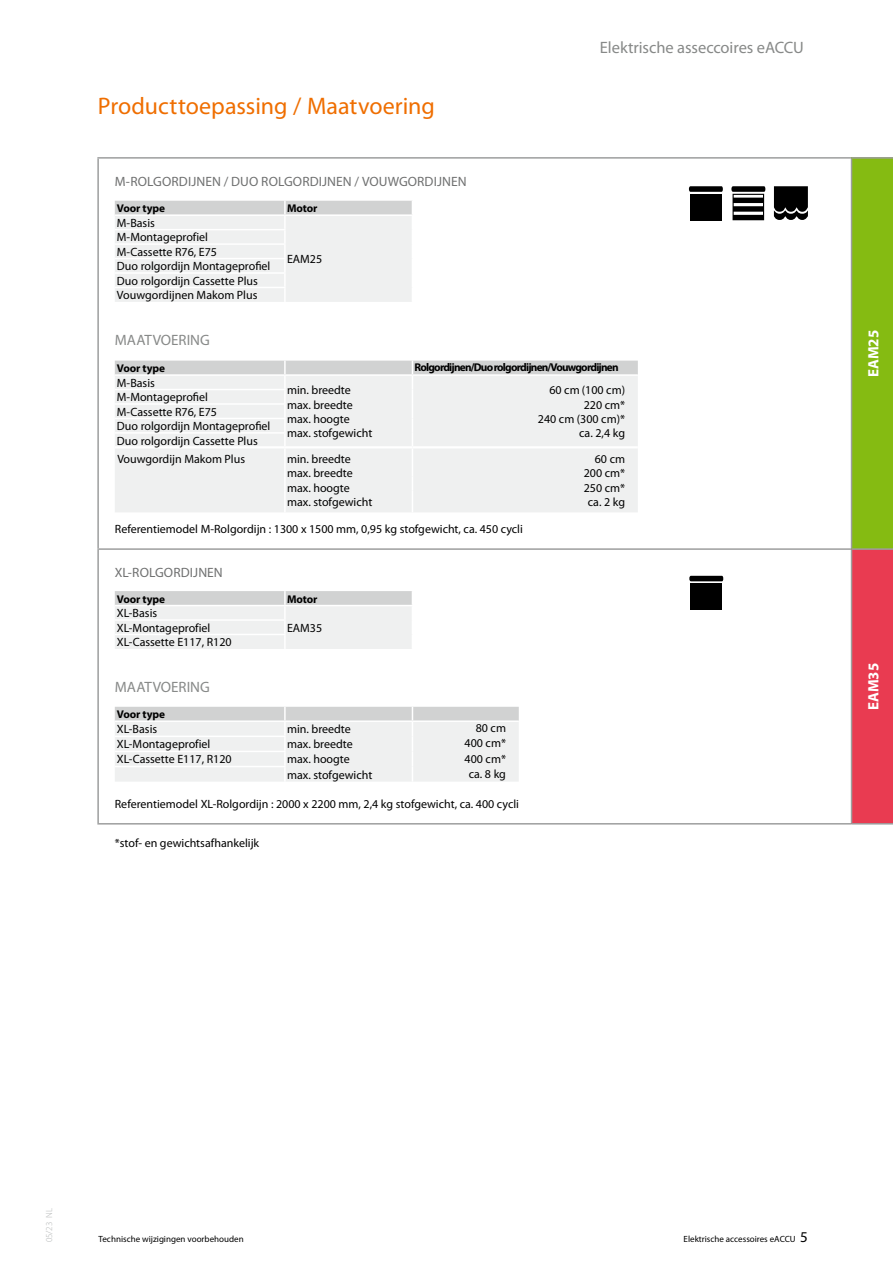
<style>
.page{position:relative;width:893px;height:1263px;background:#fff}
.page>*{position:absolute;margin:0;border:0;box-sizing:border-box;transform-origin:0 0}
.t1{font:24px "Myriad Pro";color:#ef6e00}
.t2{font:16.5px "Myriad Pro";letter-spacing:-.005em;color:#878988}
.t3{font:15px "Myriad Pro";letter-spacing:.005em;color:#878988}
.t4{font:700 15px "Myriad Pro";color:#fff}
.t5{font:13.5px "Myriad Pro";letter-spacing:.005em;color:#6f7070}
.t6{font:12px/14.4px "Myriad Pro";color:#000}
.t7{font:700 11.25px "Myriad Pro";letter-spacing:-.07em;color:#000}
.t8{font:700 11.25px "Myriad Pro";letter-spacing:-.01em;color:#000}
.t9{font:9px "Myriad Pro";color:#000}
.t10{font:300 9px "Myriad Pro";color:#b1b4b4}
.s1{font-size:15px}
</style>
<div class="page">
<div style="left:690px;top:194px;width:32px;height:26px;background:#000"></div>
<svg style="left:689px;top:186px;width:34px;height:6px"></svg>
<svg style="left:774px;top:186px;width:34px;height:34px"></svg>
<svg style="left:731px;top:186px;width:34px;height:34px"></svg>
<div style="left:851px;top:158px;width:42px;height:391px;background:#85bb12"></div>
<div style="left:851px;top:549px;width:42px;height:275px;background:#e93b51"></div>
<hr style="left:97px;top:157px;width:754px;height:2px;background:#9d9e9e">
<hr style="left:97px;top:159px;width:2px;height:389px;background:#9d9e9e">
<hr style="left:851px;top:157px;width:42px;height:2px;background:#9d9e9e">
<hr style="left:851px;top:159px;width:1px;height:389px;background:#9d9e9e">
<hr style="left:97px;top:550px;width:2px;height:273px;background:#9d9e9e">
<hr style="left:851px;top:550px;width:1px;height:273px;background:#9d9e9e">
<hr style="left:97px;top:548px;width:754px;height:2px;background:#9d9e9e">
<hr style="left:851px;top:548px;width:42px;height:2px;background:#9d9e9e">
<hr style="left:97px;top:823px;width:754px;height:1px;background:#9d9e9e">
<hr style="left:851px;top:823px;width:42px;height:1px;background:#9d9e9e">
<svg style="left:115px;top:201px;width:297px;height:101px"></svg>
<div style="left:689px;top:576px;width:34px;height:34px;background:linear-gradient(to right,#fff,#fff)"></div>
<div style="left:690px;top:583px;width:32px;height:27px;background:#000"></div>
<svg style="left:689px;top:576px;width:34px;height:5px"></svg>
<svg style="left:115px;top:707px;width:404px;height:75px"></svg>
<svg style="left:115px;top:591px;width:297px;height:58px"></svg>
<svg style="left:115px;top:361px;width:523px;height:151px"></svg>
<hr style="left:115px;top:446px;width:170px;height:2px;background:#fff">
<hr style="left:285px;top:446px;width:127px;height:2px;background:#fff">
<hr style="left:412px;top:446px;width:226px;height:2px;background:#fff">
<hr style="left:284px;top:448px;width:2px;height:28px;background:#fff">
<h1 class="t1" style="left:98px;top:91px;width:339px">Producttoepassing / Maatvoering</h1>
<p class="t5" style="left:115px;top:173px;width:353px">M-ROLGORDIJNEN / DUO ROLGORDIJNEN / VOUWGORDIJNEN</p>
<p class="t8" style="left:117px;top:201px;width:50px">Voor type</p>
<p class="t7" style="left:287px;top:201px;width:32px">Motor</p>
<p class="t6" style="left:117px;top:215px;width:40px">M-Basis</p>
<p class="t6" style="left:287px;top:252px;width:37px">EAM25</p>
<p class="t6" style="left:117px;top:230px;width:155px">M-Montageprofiel<br>M-Cassette R76, E75<br>Duo rolgordijn Montageprofiel<br>Duo rolgordijn Cassette Plus<br>Vouwgordijnen Makom Plus</p>
<h2 class="t2" style="left:600px;top:37px;width:205px">Elektrische asseccoires eACCU</h2>
<p class="t3" style="left:115px;top:331px;width:97px">MAATVOERING</p>
<p class="t8" style="left:117px;top:361px;width:50px">Voor type</p>
<p class="t7" style="left:415px;top:360px;width:206px">Rolgordijnen/Duo rolgordijnen/Vouwgordijnen</p>
<p class="t6" style="left:117px;top:375px;width:40px">M-Basis</p>
<p class="t6" style="left:287px;top:383px;width:87px">min. breedte max. breedte max. hoogte max. stofgewicht</p>
<p class="t6" style="left:538px;top:383px;width:89px;text-align:right">60 cm (100 cm)<br>220 cm*<br>240 cm (300 cm)* ca. 2,4 kg</p>
<p class="t6" style="left:117px;top:390px;width:155px">M-Montageprofiel<br>M-Cassette R76, E75<br>Duo rolgordijn Montageprofiel<br>Duo rolgordijn Cassette Plus</p>
<p class="t6" style="left:117px;top:452px;width:129px">Vouwgordijn Makom Plus</p>
<p class="t6" style="left:287px;top:451px;width:87px">min. breedte max. breedte max. hoogte max. stofgewicht</p>
<p class="t6" style="left:584px;top:451px;width:43px;text-align:right">60 cm<br>200 cm*<br>250 cm* ca. 2 kg</p>
<p class="t6" style="left:115px;top:522px;width:410px">Referentiemodel M-Rolgordijn : 1300 x 1500 mm, 0,95 kg stofgewicht, ca. 450 cycli</p>
<p class="t5" style="left:115px;top:564px;width:109px">XL-ROLGORDIJNEN</p>
<p class="t8" style="left:117px;top:591px;width:50px">Voor type</p>
<p class="t7" style="left:287px;top:591px;width:32px">Motor</p>
<p class="t6" style="left:117px;top:606px;width:95px">XL-Basis<br>XL-Montageprofiel</p>
<p class="t6" style="left:287px;top:620px;width:37px">EAM35</p>
<p class="t6" style="left:117px;top:635px;width:116px">XL-Cassette E117, R120</p>
<p class="t3" style="left:115px;top:678px;width:97px">MAATVOERING</p>
<p class="t8" style="left:117px;top:707px;width:50px">Voor type</p>
<p class="t6" style="left:117px;top:722px;width:42px">XL-Basis</p>
<p class="t6" style="left:287px;top:722px;width:65px">min. breedte</p>
<p class="t6" style="left:476px;top:721px;width:32px">80 cm</p>
<p class="t6" style="left:117px;top:737px;width:95px">XL-Montageprofiel</p>
<p class="t6" style="left:287px;top:737px;width:67px">max. breedte</p>
<p class="t6" style="left:465px;top:736px;width:43px">400 cm*</p>
<p class="t6" style="left:117px;top:752px;width:116px">XL-Cassette E117, R120</p>
<p class="t6" style="left:287px;top:752px;width:64px">max. hoogte</p>
<p class="t6" style="left:465px;top:751px;width:43px">400 cm*</p>
<p class="t6" style="left:287px;top:767px;width:87px">max. stofgewicht</p>
<p class="t6" style="left:469px;top:766px;width:39px">ca. 8 kg</p>
<p class="t6" style="left:115px;top:796px;width:406px">Referentiemodel XL-Rolgordijn : 2000 x 2200 mm, 2,4 kg stofgewicht, ca. 400 cycli</p>
<p class="t6" style="left:115px;top:836px;width:146px">*stof- en gewichtsafhankelijk</p>
<p class="t4" style="left:864px;top:377px;width:49px;rotate:-90deg">EAM25</p>
<p class="t4" style="left:864px;top:710px;width:49px;rotate:-90deg">EAM35</p>
<p class="t10" style="left:44px;top:1242px;width:36px;rotate:-90deg">05/23 NL</p>
<p class="t9" style="left:99px;top:1233px;width:147px">Technische wijzigingen voorbehouden</p>
<p class="t9" style="left:684px;top:1233px;width:126px">Elektrische accessoires eACCU <span class="s1">5</span></p>
</div>
